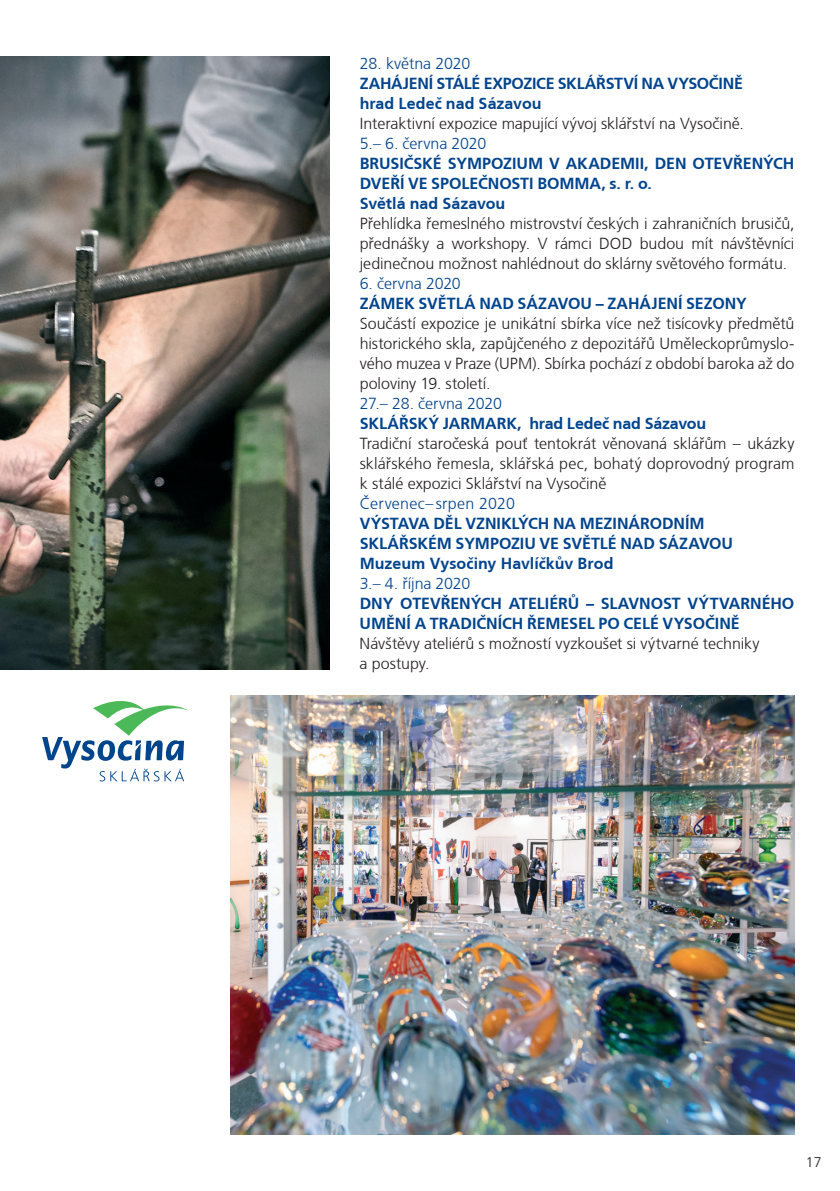
<style>
.page{position:relative;width:840px;height:1191px;background:#fff}
.page>*{position:absolute;margin:0;border:0;box-sizing:border-box;transform-origin:0 0}
.t1{font:300 16px/20px "Frutiger CE";color:#231f20;text-align:justify}
.t2{font:700 16px "Frutiger CE";letter-spacing:-.005em;color:#02448d}
.t3{font:300 16px "Frutiger CE";letter-spacing:-.005em;color:#02448d}
.t4{font:300 16px "Frutiger CE";letter-spacing:.02em;color:#02448d}
.t5{font:300 14px "Frutiger CE";color:#231f20}
</style>
<div class="page">
<img style="left:230px;top:695px;width:564px;height:439px">
<img style="left:0;top:57px;width:329px;height:612px">
<svg style="left:42px;top:701px;width:147px;height:80px"></svg>
<p class="t3" style="left:359px;top:54px;width:112px">28. května 2020</p>
<p class="t2" style="left:359px;top:74px;width:12px">ZAHÁ</p>
<p class="t2" style="left:403px;top:74px;width:43px">JENÍ STÁLÉ</p>
<p class="t2" style="left:483px;top:74px;width:38px">EXPOZIC</p>
<p class="t2" style="left:545px;top:74px;width:42px">E SKLÁŘSTV</p>
<p class="t2" style="left:633px;top:74px;width:55px">Í NA VYSOČINĚ</p>
<p class="t2" style="left:359px;top:94px;width:183px">HRAD LEDEČ NAD SÁZAVOU</p>
<p class="t1" style="left:359px;top:113px;width:385px">Interaktivní expozice mapující vývoj sklářství na Vysočině.</p>
<p class="t3" style="left:359px;top:134px;width:128px">5.– 6. června 2020</p>
<p class="t2" style="left:359px;top:154px;width:20px">BRUSIČS</p>
<p class="t2" style="left:422px;top:154px;width:79px">KÉ SYMPOZIU</p>
<p class="t2" style="left:527px;top:154px;width:256px">M V AKADEMII, DEN OTEVŘENÝCH</p>
<p class="t2" style="left:359px;top:174px;width:129px">DVEŘÍ VE SPOLEČNOSTI</p>
<p class="t2" style="left:537px;top:174px;width:116px">BO MMA, S. R. O.</p>
<p class="t2" style="left:359px;top:194px;width:147px">SVĚTLÁ NAD SÁZAVOU</p>
<p class="t1" style="left:359px;top:213px;width:436px">Přehlídka řemeslného mistrovství českých i zahraničních brusičů, přednášky a workshopy. V rámci DOD budou mít návštěvníci jedinečnou možnost nahlédnout do sklárny světového formátu.</p>
<p class="t3" style="left:359px;top:274px;width:103px">6. června 2020</p>
<p class="t2" style="left:359px;top:294px;width:79px">ZÁMEK SVĚTLÁ</p>
<p class="t2" style="left:479px;top:294px;width:12px">NAD</p>
<p class="t2" style="left:517px;top:294px;width:21px">SÁZAVOU</p>
<p class="t2" style="left:595px;top:294px;width:24px">–ZAHÁ</p>
<p class="t2" style="left:651px;top:294px;width:85px">JENÍ SEZONY</p>
<p class="t1" style="left:359px;top:313px;width:436px">Součástí expozice je unikátní sbírka více než tisícovky předmětů historického skla, zapůjčeného z depozitářů Uměleckoprůmyslo&shy;vého muzea v Praze (UPM). Sbírka pochází z období baroka až do poloviny 19. století.</p>
<p class="t3" style="left:359px;top:394px;width:144px">27.– 28. června 2020</p>
<p class="t2" style="left:359px;top:414px;width:30px">SKLÁŘS</p>
<p class="t2" style="left:417px;top:414px;width:290px">KÝ JARMARK, HRAD LEDEČ NAD SÁZAVOU</p>
<p class="t1" style="left:359px;top:433px;width:436px">Tradiční staročeská pouť tentokrát věnovaná sklářům – ukázky sklářského řemesla, sklářská pec, bohatý doprovodný program k stálé expozici Sklářství na Vysočině</p>
<p class="t4" style="left:359px;top:494px;width:157px">Červenec–srpen 2020</p>
<p class="t2" style="left:359px;top:514px;width:32px">VÝSTAVA</p>
<p class="t2" style="left:433px;top:514px;width:10px">DĚL</p>
<p class="t2" style="left:465px;top:514px;width:10px">VZNI</p>
<p class="t2" style="left:501px;top:514px;width:114px">KLÝCH NA MEZINÁRODN</p>
<p class="t2" style="left:684px;top:514px;width:21px">ÍM</p>
<p class="t2" style="left:359px;top:534px;width:30px">SKLÁŘS</p>
<p class="t2" style="left:417px;top:534px;width:92px">KÉM SYMPOZIU</p>
<p class="t2" style="left:539px;top:534px;width:42px">VE SVĚTLÉ</p>
<p class="t2" style="left:620px;top:534px;width:12px">NAD</p>
<p class="t2" style="left:658px;top:534px;width:21px">SÁZAVOU</p>
<p class="t2" style="left:359px;top:554px;width:255px">M UZEUM VYSOČINY HAVLÍČKŮV BROD</p>
<p class="t3" style="left:359px;top:574px;width:112px">3.– 4. října 2020</p>
<p class="t2" style="left:359px;top:594px;width:186px">DNY OTEVŘENÝCH ATELIÉR</p>
<p class="t2" style="left:567px;top:594px;width:44px">Ů – SLAVNOST</p>
<p class="t2" style="left:687px;top:594px;width:34px">VÝTVARNÉHO</p>
<p class="t2" style="left:359px;top:614px;width:81px">UMĚNÍ A TRADIČN</p>
<p class="t2" style="left:497px;top:614px;width:186px">ÍCH ŘEMESEL PO CELÉ VYSOČINĚ</p>
<p class="t1" style="left:359px;top:633px;width:401px">Návštěvy ateliérů s možností vyzkoušet si výtvarné techniky a postupy.</p>
<p class="t5" style="left:805px;top:1154px;width:17px">17</p>
</div>
